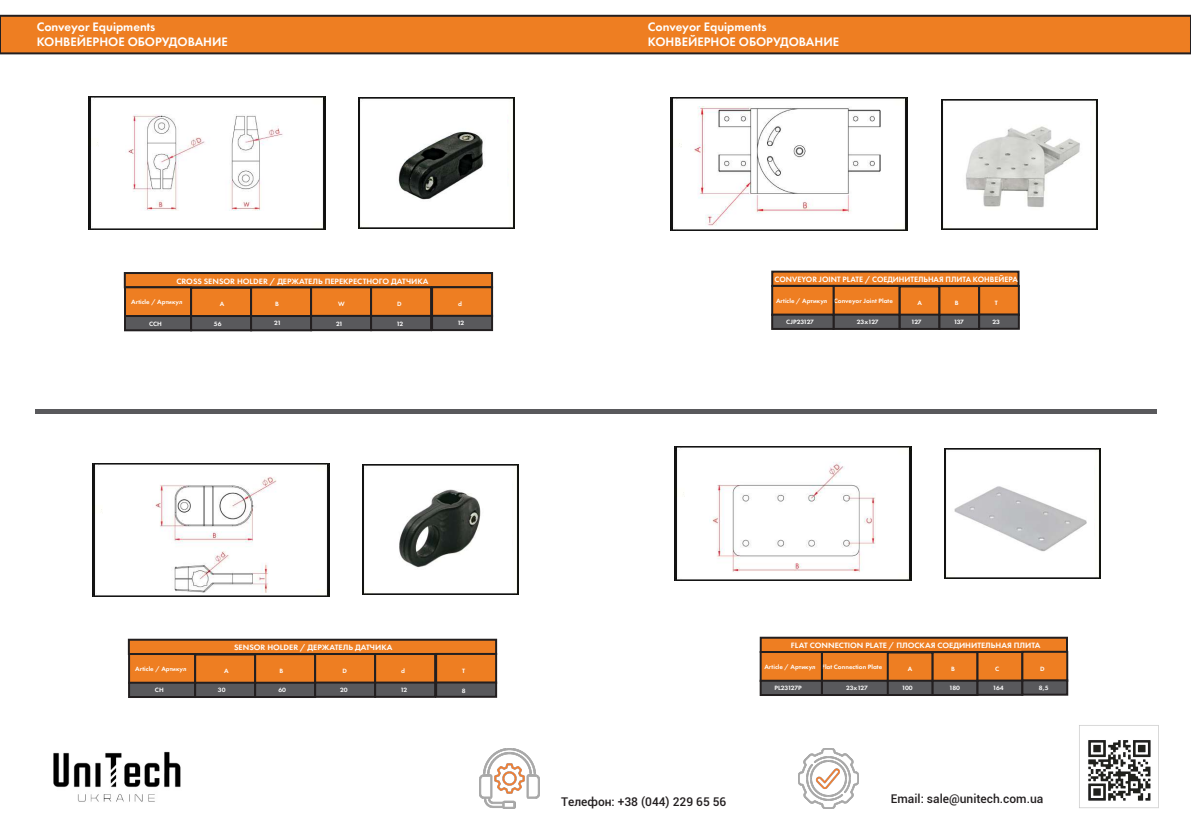
<style>
.page{position:relative;width:1191px;height:823px;background:#fff}
.page>*{position:absolute;margin:0;border:0;box-sizing:border-box;transform-origin:0 0}
.t1{font:600 12.7px/15.3px "Futura PT";color:#fff}
.t2{font:500 12px "Roboto";color:#231f20}
.t3{font:600 8px "Futura PT";color:#fff;scale:1.05 1}
.t4{font:600 8px "Futura PT";color:#fff}
.t5{font:600 6.4px "Futura PT";color:#fff;scale:1.05 1}
</style>
<div class="page">
<svg style="left:0;top:15px;width:1191px;height:39px;background:#db7521"></svg>
<hr style="left:595px;top:409px;width:562px;height:4px;background:#59595c">
<img style="left:88px;top:96px;width:237px;height:133px">
<img style="left:99px;top:105px;width:214px;height:116px">
<img style="left:358px;top:98px;width:156px;height:130px">
<img style="left:366px;top:106px;width:141px;height:116px">
<img style="left:671px;top:98px;width:236px;height:133px">
<img style="left:682px;top:106px;width:214px;height:116px">
<img style="left:941px;top:99px;width:156px;height:130px">
<img style="left:948px;top:108px;width:141px;height:115px">
<img style="left:674px;top:446px;width:237px;height:133px">
<img style="left:685px;top:455px;width:214px;height:116px">
<img style="left:944px;top:448px;width:156px;height:130px">
<img style="left:952px;top:456px;width:141px;height:116px">
<hr style="left:36px;top:409px;width:561px;height:4px;background:#59595c">
<div style="left:124px;top:272px;width:369px;height:16px;background:#ee7e22;border:2px solid #231f20"></div>
<div style="left:124px;top:286px;width:68px;height:31px;background:#ee7e22;border:2px solid #231f20"></div>
<div style="left:124px;top:315px;width:68px;height:16px;background:#59595c;border:2px solid #231f20"></div>
<div style="left:190px;top:286px;width:62px;height:31px;background:#ee7e22;border:2px solid #231f20"></div>
<div style="left:190px;top:315px;width:62px;height:16px;background:#59595c;border:2px solid #231f20"></div>
<div style="left:250px;top:286px;width:62px;height:31px;background:#ee7e22;border:2px solid #231f20"></div>
<div style="left:250px;top:315px;width:62px;height:16px;background:#59595c;border:2px solid #231f20"></div>
<div style="left:310px;top:286px;width:62px;height:31px;background:#ee7e22;border:2px solid #231f20"></div>
<div style="left:310px;top:315px;width:62px;height:16px;background:#59595c;border:2px solid #231f20"></div>
<div style="left:370px;top:286px;width:62px;height:31px;background:#ee7e22;border:2px solid #231f20"></div>
<div style="left:370px;top:315px;width:62px;height:16px;background:#59595c;border:2px solid #231f20"></div>
<div style="left:431px;top:286px;width:62px;height:31px;background:#ee7e22;border:2px solid #231f20"></div>
<div style="left:431px;top:314px;width:62px;height:17px;background:#59595c;border:2px solid #231f20"></div>
<img style="left:125px;top:115px;width:163px;height:95px">
<img style="left:92px;top:463px;width:237px;height:132px">
<img style="left:103px;top:471px;width:214px;height:116px">
<img style="left:362px;top:464px;width:156px;height:130px">
<img style="left:370px;top:472px;width:141px;height:116px">
<div style="left:128px;top:638px;width:369px;height:16px;background:#ee7e22;border:2px solid #231f20"></div>
<div style="left:128px;top:652px;width:68px;height:31px;background:#ee7e22;border:2px solid #231f20"></div>
<div style="left:128px;top:681px;width:68px;height:16px;background:#59595c;border:2px solid #231f20"></div>
<div style="left:194px;top:653px;width:62px;height:31px;background:#ee7e22;border:2px solid #231f20"></div>
<div style="left:194px;top:681px;width:62px;height:16px;background:#59595c;border:2px solid #231f20"></div>
<div style="left:254px;top:652px;width:62px;height:31px;background:#ee7e22;border:2px solid #231f20"></div>
<div style="left:254px;top:681px;width:62px;height:16px;background:#59595c;border:2px solid #231f20"></div>
<div style="left:314px;top:652px;width:62px;height:31px;background:#ee7e22;border:2px solid #231f20"></div>
<div style="left:314px;top:681px;width:62px;height:16px;background:#59595c;border:2px solid #231f20"></div>
<div style="left:374px;top:652px;width:62px;height:31px;background:#ee7e22;border:2px solid #231f20"></div>
<div style="left:374px;top:681px;width:62px;height:16px;background:#59595c;border:2px solid #231f20"></div>
<div style="left:435px;top:652px;width:62px;height:31px;background:#ee7e22;border:2px solid #231f20"></div>
<div style="left:435px;top:681px;width:62px;height:16px;background:#59595c;border:2px solid #231f20"></div>
<img style="left:152px;top:469px;width:130px;height:122px">
<img style="left:388px;top:470px;width:119px;height:121px">
<div style="left:771px;top:270px;width:248px;height:17px;background:#ee7e22;border:2px solid #231f20"></div>
<div style="left:832px;top:285px;width:68px;height:31px;background:#ee7e22;border:2px solid #231f20"></div>
<div style="left:832px;top:313px;width:68px;height:17px;background:#59595c;border:2px solid #231f20"></div>
<div style="left:898px;top:285px;width:42px;height:31px;background:#ee7e22;border:2px solid #231f20"></div>
<div style="left:898px;top:313px;width:42px;height:17px;background:#59595c;border:2px solid #231f20"></div>
<div style="left:938px;top:285px;width:42px;height:31px;background:#ee7e22;border:2px solid #231f20"></div>
<div style="left:938px;top:313px;width:42px;height:17px;background:#59595c;border:2px solid #231f20"></div>
<div style="left:978px;top:285px;width:41px;height:31px;background:#ee7e22;border:2px solid #231f20"></div>
<div style="left:978px;top:313px;width:41px;height:16px;background:#59595c;border:2px solid #231f20"></div>
<img style="left:690px;top:106px;width:191px;height:121px">
<img style="left:947px;top:110px;width:142px;height:105px">
<div style="left:759px;top:636px;width:309px;height:16px;background:#ee7e22;border:2px solid #231f20"></div>
<div style="left:821px;top:650px;width:68px;height:31px;background:#ee7e22;border:2px solid #231f20"></div>
<div style="left:821px;top:679px;width:68px;height:16px;background:#59595c;border:2px solid #231f20"></div>
<div style="left:886px;top:651px;width:47px;height:31px;background:#ee7e22;border:2px solid #231f20"></div>
<div style="left:886px;top:679px;width:47px;height:16px;background:#59595c;border:2px solid #231f20"></div>
<div style="left:931px;top:650px;width:47px;height:31px;background:#ee7e22;border:2px solid #231f20"></div>
<div style="left:931px;top:679px;width:47px;height:16px;background:#59595c;border:2px solid #231f20"></div>
<div style="left:976px;top:650px;width:47px;height:31px;background:#ee7e22;border:2px solid #231f20"></div>
<div style="left:976px;top:679px;width:47px;height:16px;background:#59595c;border:2px solid #231f20"></div>
<div style="left:1021px;top:650px;width:47px;height:31px;background:#ee7e22;border:2px solid #231f20"></div>
<div style="left:1021px;top:679px;width:47px;height:16px;background:#59595c;border:2px solid #231f20"></div>
<img style="left:709px;top:454px;width:166px;height:117px">
<img style="left:948px;top:462px;width:146px;height:107px">
<div style="left:759px;top:650px;width:64px;height:31px;background:#ee7e22;border:2px solid #231f20"></div>
<div style="left:759px;top:679px;width:64px;height:16px;background:#59595c;border:2px solid #231f20"></div>
<div style="left:771px;top:285px;width:63px;height:31px;background:#ee7e22;border:2px solid #231f20"></div>
<div style="left:771px;top:313px;width:63px;height:17px;background:#59595c;border:2px solid #231f20"></div>
<img style="left:373px;top:105px;width:128px;height:121px">
<img style="left:53px;top:751px;width:128px;height:51px">
<img style="left:1079px;top:725px;width:80px;height:83px">
<img style="left:479px;top:748px;width:60px;height:60px">
<img style="left:798px;top:748px;width:60px;height:60px">
<h1 class="t1" style="left:37px;top:19px;width:193px">Conveyor Equipments<br>КОНВЕЙЕРНОЕ ОБОРУДОВАНИЕ</h1>
<h1 class="t1" style="left:648px;top:19px;width:193px">Conveyor Equipments<br>КОНВЕЙЕРНОЕ ОБОРУДОВАНИЕ</h1>
<p class="t3" style="left:176px;top:276px;width:242px">CROSS SENSOR HOLDER / ДЕРЖАТЕЛЬ ПЕРЕКРЕСТНОГО ДАТЧИКА</p>
<p class="t5" style="left:220px;top:300px;width:6px">A</p>
<p class="t5" style="left:275px;top:300px;width:5px">B</p>
<p class="t5" style="left:338px;top:300px;width:8px">W</p>
<p class="t5" style="left:397px;top:300px;width:6px">D</p>
<p class="t5" style="left:131px;top:298px;width:50px">Article / Артикул</p>
<p class="t5" style="left:149px;top:319px;width:14px">CCH</p>
<p class="t5" style="left:214px;top:319px;width:9px">56</p>
<p class="t5" style="left:274px;top:318px;width:8px">21</p>
<p class="t5" style="left:336px;top:319px;width:8px">21</p>
<p class="t5" style="left:396px;top:319px;width:8px">12</p>
<p class="t5" style="left:458px;top:300px;width:5px">d</p>
<p class="t5" style="left:457px;top:319px;width:8px">12</p>
<p class="t4" style="left:774px;top:274px;width:245px">CONVEYOR JOINT PLATE / СОЕДИНИТЕЛЬНАЯ ПЛИТА КОНВЕЙЕРА</p>
<p class="t5" style="left:917px;top:298px;width:6px">A</p>
<p class="t5" style="left:954px;top:298px;width:5px">B</p>
<p class="t5" style="left:994px;top:298px;width:4px">T</p>
<p class="t5" style="left:911px;top:318px;width:11px">127</p>
<p class="t5" style="left:953px;top:317px;width:11px">137</p>
<p class="t5" style="left:992px;top:318px;width:9px">23</p>
<p class="t5" style="left:776px;top:296px;width:50px">Article / Артикул</p>
<p class="t5" style="left:786px;top:318px;width:28px">CJP23127</p>
<p class="t5" style="left:834px;top:296px;width:58px">Conveyor Joint Plate</p>
<p class="t5" style="left:857px;top:318px;width:22px">23x127</p>
<p class="t5" style="left:135px;top:664px;width:50px">Article / Артикул</p>
<p class="t3" style="left:234px;top:641px;width:152px">SENSOR HOLDER / ДЕРЖАТЕЛЬ ДАТЧИКА</p>
<p class="t5" style="left:224px;top:666px;width:6px">A</p>
<p class="t5" style="left:279px;top:666px;width:5px">B</p>
<p class="t5" style="left:342px;top:666px;width:6px">D</p>
<p class="t5" style="left:401px;top:666px;width:5px">d</p>
<p class="t5" style="left:155px;top:685px;width:10px">CH</p>
<p class="t5" style="left:218px;top:685px;width:9px">30</p>
<p class="t5" style="left:278px;top:685px;width:9px">60</p>
<p class="t5" style="left:340px;top:685px;width:9px">20</p>
<p class="t5" style="left:400px;top:685px;width:8px">12</p>
<p class="t5" style="left:462px;top:666px;width:4px">T</p>
<p class="t5" style="left:462px;top:686px;width:5px">8</p>
<p class="t3" style="left:791px;top:639px;width:239px">FLAT CONNECTION PLATE / ПЛОСКАЯ СОЕДИНИТЕЛЬНАЯ ПЛИТА</p>
<p class="t5" style="left:908px;top:664px;width:6px">A</p>
<p class="t5" style="left:951px;top:664px;width:5px">B</p>
<p class="t5" style="left:995px;top:664px;width:5px">C</p>
<p class="t5" style="left:901px;top:683px;width:12px">100</p>
<p class="t5" style="left:949px;top:683px;width:12px">180</p>
<p class="t5" style="left:993px;top:683px;width:12px">164</p>
<p class="t5" style="left:764px;top:662px;width:50px">Article / Артикул</p>
<p class="t5" style="left:774px;top:683px;width:28px">PL23127P</p>
<p class="t5" style="left:822px;top:662px;width:59px">Flat Connection Plate</p>
<p class="t5" style="left:846px;top:683px;width:22px">23x127</p>
<p class="t5" style="left:1040px;top:664px;width:6px">D</p>
<p class="t5" style="left:1039px;top:683px;width:11px">8,5</p>
<h2 class="t2" style="left:561px;top:792px;width:167px">Телефон: +38 (044) 229 65 56</h2>
<h2 class="t2" style="left:891px;top:790px;width:154px">Email: sale@unitech.com.ua</h2>
</div>
